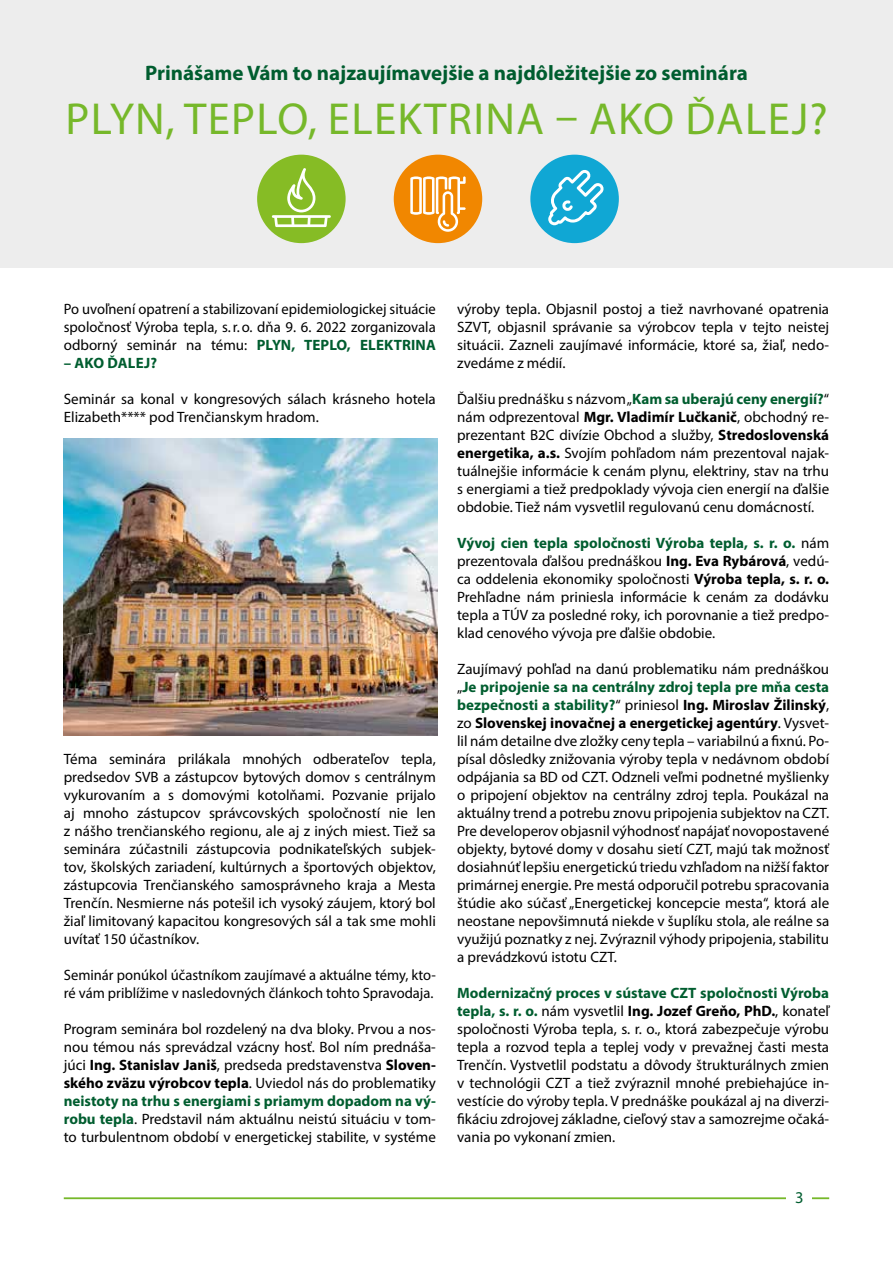
<style>
.page{position:relative;width:893px;height:1263px;background:#fff}
.page>*{position:absolute;margin:0;border:0;box-sizing:border-box;transform-origin:0 0}
.t1{font:45px "Myriad Pro";letter-spacing:.03em;color:#76b82a}
.t2{font:700 21px "Myriad Pro";color:#005d2f}
.t3{font:16.5px "Myriad Pro";color:#005d2f}
.t4{font:15px/18px "Myriad Pro";color:#000;text-align:justify}
.t5{font:700 15px "Myriad Pro";letter-spacing:.01em;color:#005d2f}
.s1{font-weight:700;color:#005d2f}
.s2{font-weight:700}
</style>
<div class="page">
<hr style="left:64px;top:1197px;width:765px;height:2px;background:#76b82a">
<div style="left:787px;top:1180px;width:25px;height:33px;background:#fff"></div>
<div style="left:0;top:0;width:893px;height:268px;background:#ededed"></div>
<img style="left:64px;top:438px;width:374px;height:298px">
<div style="left:257px;top:155px;width:89px;height:88px;background:#86bc25;border-radius:50%"></div>
<svg style="left:272px;top:168px;width:59px;height:59px"></svg>
<div style="left:394px;top:155px;width:88px;height:88px;background:#f18700;border-radius:50%"></div>
<svg style="left:410px;top:176px;width:56px;height:56px"></svg>
<div style="left:530px;top:155px;width:89px;height:88px;background:#10a7d4;border-radius:50%"></div>
<svg style="left:548px;top:170px;width:56px;height:55px"></svg>
<h2 class="t2" style="left:145px;top:59px;width:604px">Prinášame Vám to najzaujímavejšie a najdôležitejšie zo seminára</h2>
<h1 class="t1" style="left:66px;top:91px;width:764px">PLYN, TEPLO, ELEKTRINA – AKO ĎALEJ?</h1>
<p class="t4" style="left:64px;top:299px;width:374px">Po uvoľnení opatrení a stabilizovaní epidemiologickej situácie spoločnosť Výroba tepla, s.r.o. dňa 9. 6. 2022 zorganizovala odborný seminár na tému: <span class="s1">PLYN, TEPLO, ELEKTRINA</span></p>
<p class="t5" style="left:64px;top:353px;width:95px">– AKO ĎALEJ?</p>
<p class="t4" style="left:64px;top:389px;width:374px">Seminár sa konal v kongresových sálach krásneho hotela<br>Elizabeth**** pod Trenčianskym hradom.</p>
<p class="t4" style="left:64px;top:749px;width:374px">Téma seminára prilákala mnohých odberateľov tepla, predsedov SVB a zástupcov bytových domov s centrálnym vykurovaním a s domovými kotolňami. Pozvanie prijalo aj mnoho zástupcov správcovských spoločností nie len z nášho trenčianského regionu, ale aj z iných miest. Tiež sa seminára zúčastnili zástupcovia podnikateľských subjek&shy;tov, školských zariadení, kultúrnych a športových objektov, zástupcovia Trenčianského samosprávneho kraja a Mesta Trenčín. Nesmierne nás potešil ich vysoký záujem, ktorý bol žiaľ limitovaný kapacitou kongresových sál a tak sme mohli uvítať 150 účastníkov.</p>
<p class="t4" style="left:64px;top:965px;width:374px">Seminár ponúkol účastníkom zaujímavé a aktuálne témy, kto&shy;ré vám priblížime v nasledovných článkoch tohto Spravodaja.</p>
<p class="t4" style="left:64px;top:1019px;width:374px">Program seminára bol rozdelený na dva bloky. Prvou a nos&shy;nou témou nás sprevádzal vzácny hosť. Bol ním prednáša&shy;júci <span class="s2">Ing. Stanislav Janiš</span>, predseda predstavenstva <span class="s2">Sloven&shy;ského zväzu výrobcov tepla</span>. Uviedol nás do problematiky <span class="s1">neistoty na trhu s energiami s priamym dopadom na vý&shy;robu tepla</span>. Predstavil nám aktuálnu neistú situáciu v tom&shy;to turbulentnom období v energetickej stabilite, v systéme</p>
<p class="t4" style="left:457px;top:299px;width:374px">výroby tepla. Objasnil postoj a tiež navrhované opatrenia SZVT, objasnil správanie sa výrobcov tepla v tejto neistej situácii. Zazneli zaujímavé informácie, ktoré sa, žiaľ, nedo&shy;zvedáme z médií.</p>
<p class="t4" style="left:457px;top:389px;width:374px">Ďalšiu prednášku s názvom „<span class="s1">Kam sa uberajú ceny energií?</span>“ nám odprezentoval <span class="s2">Mgr. Vladimír Lučkanič</span>, obchodný re&shy;prezentant B2C divízie Obchod a služby, <span class="s2">Stredoslovenská energetika, a.s.</span> Svojím pohľadom nám prezentoval najak&shy;tuálnejšie informácie k cenám plynu, elektriny, stav na trhu s energiami a tiež predpoklady vývoja cien energií na ďalšie obdobie. Tiež nám vysvetlil regulovanú cenu domácností.</p>
<p class="t4" style="left:457px;top:533px;width:374px"><span class="s1">Vývoj cien tepla spoločnosti Výroba tepla, s. r. o.</span> nám prezentovala ďalšou prednáškou <span class="s2">Ing. Eva Rybárová</span>, vedú&shy;ca oddelenia ekonomiky spoločnosti <span class="s2">Výroba tepla, s. r. o.<br></span>Prehľadne nám priniesla informácie k cenám za dodávku tepla a TÚV za posledné roky, ich porovnanie a tiež predpo&shy;klad cenového vývoja pre ďalšie obdobie.</p>
<p class="t4" style="left:457px;top:659px;width:374px">Zaujímavý pohľad na danú problematiku nám prednáškou „<span class="s1">Je pripojenie sa na centrálny zdroj tepla pre mňa cesta bezpečnosti a stability?</span>“ priniesol <span class="s2">Ing. Miroslav Žilinský</span>, zo <span class="s2">Slovenskej inovačnej a energetickej agentúry</span>. Vysvet&shy;lil nám detailne dve zložky ceny tepla – variabilnú a fixnú. Po&shy;písal dôsledky znižovania výroby tepla v nedávnom období odpájania sa BD od CZT. Odzneli veľmi podnetné myšlienky o pripojení objektov na centrálny zdroj tepla. Poukázal na aktuálny trend a potrebu znovu pripojenia subjektov na CZT.<br>Pre developerov objasnil výhodnosť napájať novopostavené objekty, bytové domy v dosahu sietí CZT, majú tak možnosť dosiahnúť lepšiu energetickú triedu vzhľadom na nižší faktor primárnej energie. Pre mestá odporučil potrebu spracovania štúdie ako súčasť „Energetickej koncepcie mesta“, ktorá ale neostane nepovšimnutá niekde v šuplíku stola, ale reálne sa využijú poznatky z nej. Zvýraznil výhody pripojenia, stabilitu a prevádzkovú istotu CZT.</p>
<p class="t4" style="left:457px;top:983px;width:374px"><span class="s1">Modernizačný proces v sústave CZT spoločnosti Výroba tepla, s. r. o.</span> nám vysvetlil <span class="s2">Ing. Jozef Greňo, PhD.</span>, konateľ spoločnosti Výroba tepla, s. r. o., ktorá zabezpečuje výrobu tepla a rozvod tepla a teplej vody v prevažnej časti mesta Trenčín. Vystvetlil podstatu a dôvody štrukturálnych zmien v technológii CZT a tiež zvýraznil mnohé prebiehajúce in&shy;vestície do výroby tepla. V prednáške poukázal aj na diverzi&shy;fikáciu zdrojovej základne, cieľový stav a samozrejme očaká&shy;vania po vykonaní zmien.</p>
<p class="t3" style="left:795px;top:1187px;width:10px">3</p>
</div>
